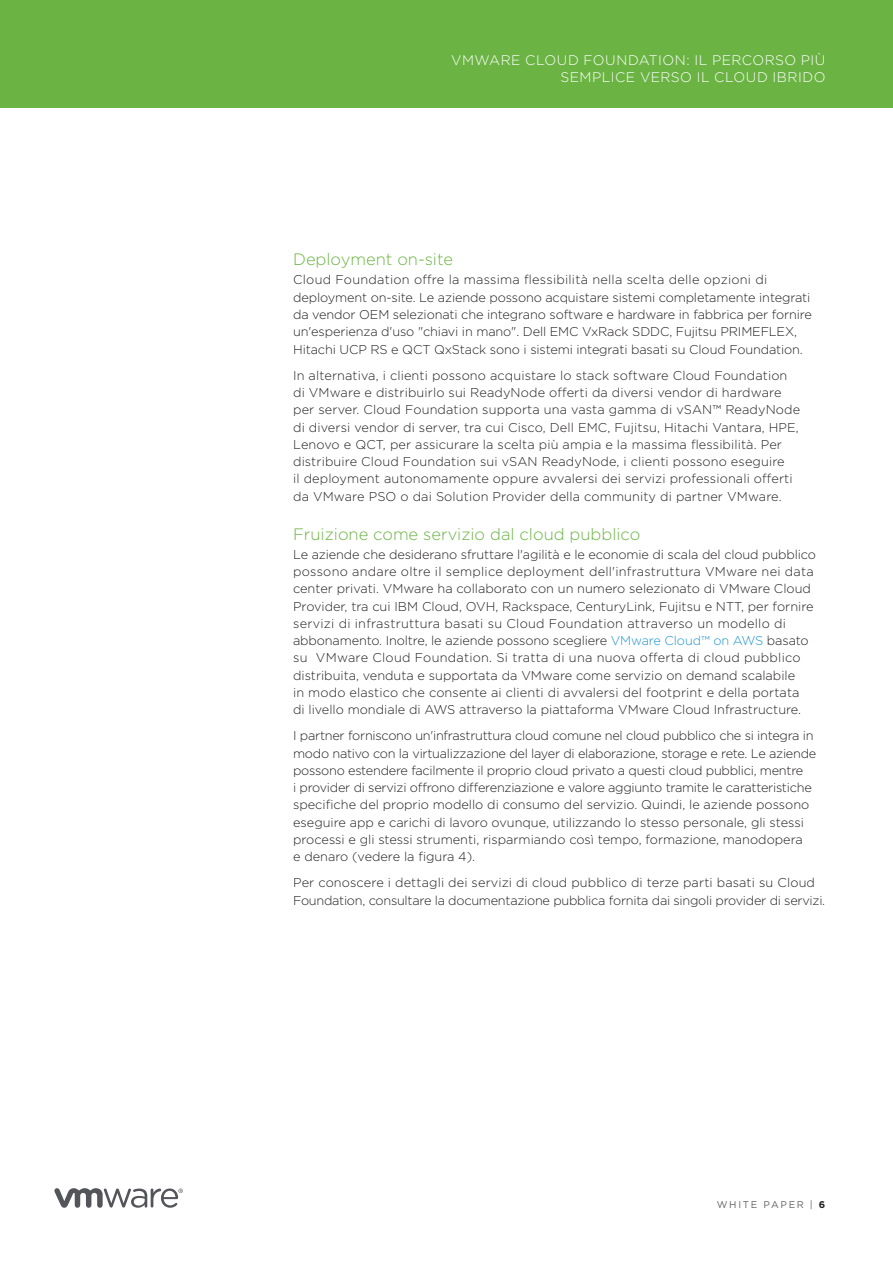
<style>
.page{position:relative;width:893px;height:1263px;background:#fff}
.page>*{position:absolute;margin:0;border:0;box-sizing:border-box;transform-origin:0 0}
._4a__SUBHEAD-1{font:300 16.5px "Gotham";color:#6bb444}
.FOLIO-WHITE-TITLES{font:300 13.8px/17.2px "Gotham";letter-spacing:.035em;color:#fff;text-align:right}
._3a__BODY_TEXT{font:300 12.75px/17.2px "Gotham";color:#231f20}
._3a__BODY_TEXT-2{font:300 12.75px/17.2px "Gotham";letter-spacing:-.02em;color:#231f20}
.FOLIO-BOTTOM-GRAY{font:9.75px "Gotham";letter-spacing:.175em;color:#636265}
.s1{color:#1c94d2}
.s2{font-weight:700;color:#231f20}
</style>
<div class="page">
<div style="left:0;top:0;width:893px;height:108px;background:#6bb444"></div>
<svg style="left:54px;top:1188px;width:129px;height:20px"></svg>
<p class="FOLIO-WHITE-TITLES" style="left:451px;top:51px;width:376px">VMWARE CLOUD FOUNDATION: IL PERCORSO PIÙ<br>SEMPLICE VERSO IL CLOUD IBRIDO</p>
<p class="_4a__SUBHEAD-1" style="left:293px;top:249px;width:161px">Deployment on-site</p>
<p class="_3a__BODY_TEXT" style="left:293px;top:271px;width:520px">Cloud Foundation offre la massima flessibilità nella scelta delle opzioni di deployment on-site. Le aziende possono acquistare sistemi completamente integrati da vendor OEM selezionati che integrano software e hardware in fabbrica per fornire un'esperienza d'uso "chiavi in mano". Dell EMC VxRack SDDC, Fujitsu PRIMEFLEX, Hitachi UCP RS e QCT QxStack sono i sistemi integrati basati su Cloud Foundation.</p>
<p class="_3a__BODY_TEXT" style="left:293px;top:366px;width:509px">In alternativa, i clienti possono acquistare lo stack software Cloud Foundation di VMware e distribuirlo sui ReadyNode offerti da diversi vendor di hardware per server. Cloud Foundation supporta una vasta gamma di vSAN™ ReadyNode di diversi vendor di server, tra cui Cisco, Dell EMC, Fujitsu, Hitachi Vantara, HPE, Lenovo e QCT, per assicurare la scelta più ampia e la massima flessibilità. Per distribuire Cloud Foundation sui vSAN ReadyNode, i clienti possono eseguire<br>il deployment autonomamente oppure avvalersi dei servizi professionali offerti da VMware PSO o dai Solution Provider della community di partner VMware.</p>
<p class="_4a__SUBHEAD-1" style="left:293px;top:523px;width:349px">Fruizione come servizio dal cloud pubblico</p>
<p class="_3a__BODY_TEXT" style="left:293px;top:545px;width:524px">Le aziende che desiderano sfruttare l'agilità e le economie di scala del cloud pubblico possono andare oltre il semplice deployment dell'infrastruttura VMware nei data center privati. VMware ha collaborato con un numero selezionato di VMware Cloud Provider, tra cui IBM Cloud, OVH, Rackspace, CenturyLink, Fujitsu e NTT, per fornire servizi di infrastruttura basati su Cloud Foundation attraverso un modello di abbonamento. Inoltre, le aziende possono scegliere <span class="s1">VMware Cloud™ on AWS</span> basato su VMware Cloud Foundation. Si tratta di una nuova offerta di cloud pubblico distribuita, venduta e supportata da VMware come servizio on demand scalabile<br>in modo elastico che consente ai clienti di avvalersi del footprint e della portata<br>di livello mondiale di AWS attraverso la piattaforma VMware Cloud Infrastructure.</p>
<p class="_3a__BODY_TEXT-2" style="left:293px;top:727px;width:525px">I partner forniscono un'infrastruttura cloud comune nel cloud pubblico che si integra in modo nativo con la virtualizzazione del layer di elaborazione, storage e rete. Le aziende possono estendere facilmente il proprio cloud privato a questi cloud pubblici, mentre<br>i provider di servizi offrono differenziazione e valore aggiunto tramite le caratteristiche specifiche del proprio modello di consumo del servizio. Quindi, le aziende possono eseguire app e carichi di lavoro ovunque, utilizzando lo stesso personale, gli stessi processi e gli stessi strumenti, risparmiando così tempo, formazione, manodopera<br>e denaro (vedere la figura 4).</p>
<p class="_3a__BODY_TEXT-2" style="left:293px;top:874px;width:534px">Per conoscere i dettagli dei servizi di cloud pubblico di terze parti basati su Cloud<br>Foundation, consultare la documentazione pubblica fornita dai singoli provider di servizi.</p>
<p class="FOLIO-BOTTOM-GRAY" style="left:717px;top:1198px;width:110px">WHITE PAPER | <span class="s2">6</span></p>
</div>
